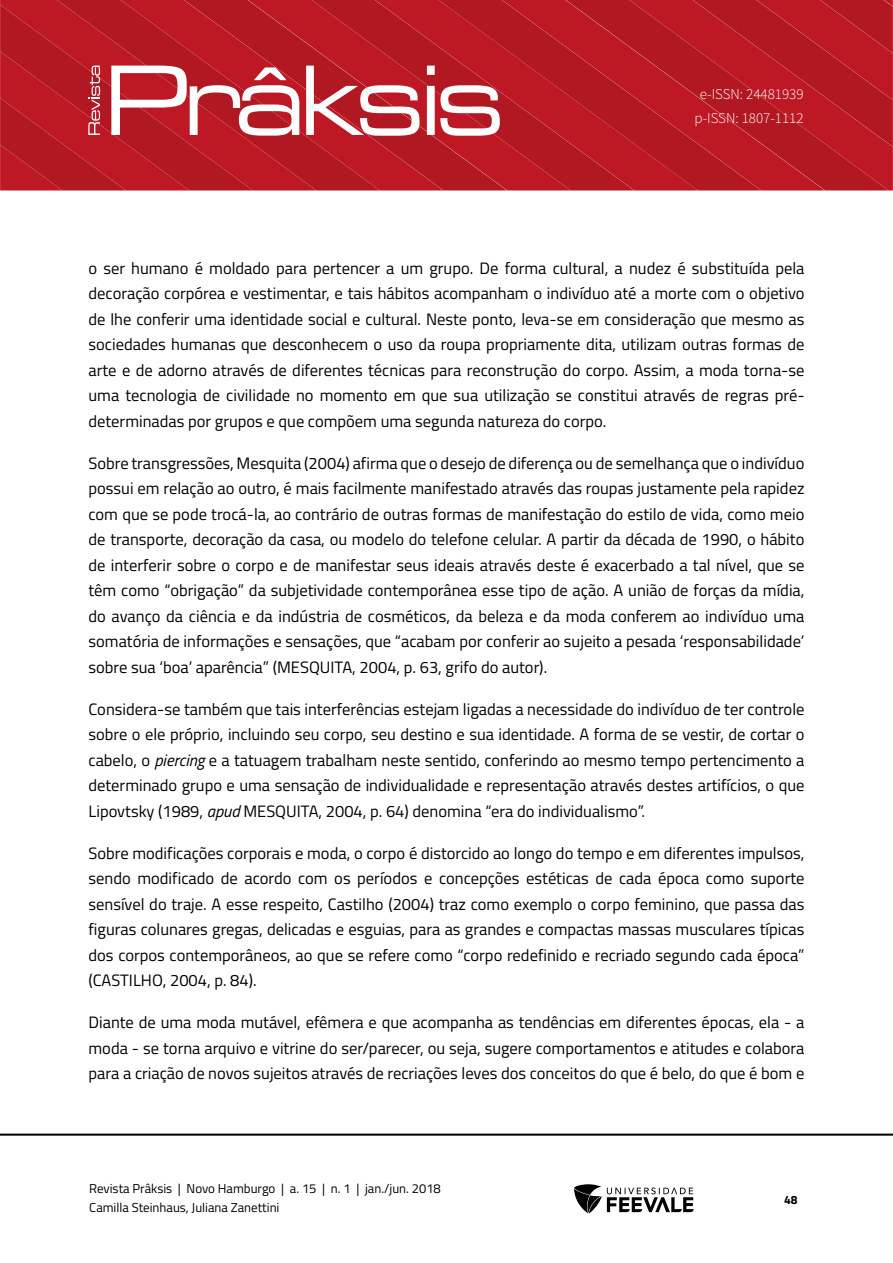
<style>
.page{position:relative;width:893px;height:1263px;background:#fff}
.page>*{position:absolute;margin:0;border:0;box-sizing:border-box;transform-origin:0 0}
.t1{font:16.5px/25.5px "Titillium Web";color:#000;text-align:justify}
.t2{font:300 15px/24px "Source Sans Pro";color:#fff;text-align:center}
.t3{font:12.9px/19.4px "Titillium Web";color:#000}
.t4{font:700 12px "Titillium Web";color:#000}
.s1{font-style:italic}
</style>
<div class="page">
<svg style="left:0;top:5px;width:56px;height:46px;background:#b71923"></svg>
<svg style="left:56px;top:0;width:128px;height:51px;background:#b81823"></svg>
<svg style="left:184px;top:0;width:127px;height:51px;background:#b81923"></svg>
<svg style="left:311px;top:0;width:127px;height:51px;background:#b81923"></svg>
<svg style="left:438px;top:0;width:127px;height:190px;background:#b81923"></svg>
<svg style="left:565px;top:0;width:324px;height:190px;background:#b81923"></svg>
<svg style="left:692px;top:0;width:201px;height:147px;background:#b81923"></svg>
<hr style="left:0;top:1133px;width:893px;height:3px;background:#000">
<svg style="left:574px;top:1184px;width:120px;height:29px"></svg>
<svg style="left:0;top:51px;width:500px;height:139px;background:#c13740"></svg>
<p class="t2" style="left:694px;top:82px;width:111px">e-ISSN: 24481939 p-ISSN: 1807-1112</p>
<p class="t1" style="left:88px;top:254px;width:718px">o ser humano é moldado para pertencer a um grupo. De forma cultural, a nudez é substituída pela decoração corpórea e vestimentar, e tais hábitos acompanham o indivíduo até a morte com o objetivo de lhe conferir uma identidade social e cultural. Neste ponto, leva-se em consideração que mesmo as sociedades humanas que desconhecem o uso da roupa propriamente dita, utilizam outras formas de arte e de adorno através de diferentes técnicas para reconstrução do corpo. Assim, a moda torna-se uma tecnologia de civilidade no momento em que sua utilização se constitui através de regras pré&shy;determinadas por grupos e que compõem uma segunda natureza do corpo.</p>
<p class="t1" style="left:88px;top:449px;width:718px">Sobre transgressões, Mesquita (2004) afirma que o desejo de diferença ou de semelhança que o indivíduo possui em relação ao outro, é mais facilmente manifestado através das roupas justamente pela rapidez com que se pode trocá-la, ao contrário de outras formas de manifestação do estilo de vida, como meio de transporte, decoração da casa, ou modelo do telefone celular. A partir da década de 1990, o hábito de interferir sobre o corpo e de manifestar seus ideais através deste é exacerbado a tal nível, que se têm como “obrigação” da subjetividade contemporânea esse tipo de ação. A união de forças da mídia, do avanço da ciência e da indústria de cosméticos, da beleza e da moda conferem ao indivíduo uma somatória de informações e sensações, que “acabam por conferir ao sujeito a pesada ‘responsabilidade’ sobre sua ‘boa’ aparência” (MESQUITA, 2004, p. 63, grifo do autor).</p>
<p class="t1" style="left:88px;top:695px;width:718px">Considera-se também que tais interferências estejam ligadas a necessidade do indivíduo de ter controle sobre o ele próprio, incluindo seu corpo, seu destino e sua identidade. A forma de se vestir, de cortar o cabelo, o <span class="s1">piercing</span> e a tatuagem trabalham neste sentido, conferindo ao mesmo tempo pertencimento a determinado grupo e uma sensação de individualidade e representação através destes artifícios, o que Lipovtsky (1989, <span class="s1">apud</span> MESQUITA, 2004, p. 64) denomina “era do individualismo”.</p>
<p class="t1" style="left:88px;top:839px;width:717px">Sobre modificações corporais e moda, o corpo é distorcido ao longo do tempo e em diferentes impulsos, sendo modificado de acordo com os períodos e concepções estéticas de cada época como suporte sensível do traje. A esse respeito, Castilho (2004) traz como exemplo o corpo feminino, que passa das figuras colunares gregas, delicadas e esguias, para as grandes e compactas massas musculares típicas dos corpos contemporâneos, ao que se refere como “corpo redefinido e recriado segundo cada época” (CASTILHO, 2004, p. 84).</p>
<p class="t1" style="left:88px;top:1009px;width:717px">Diante de uma moda mutável, efêmera e que acompanha as tendências em diferentes épocas, ela - a moda - se torna arquivo e vitrine do ser/parecer, ou seja, sugere comportamentos e atitudes e colabora para a criação de novos sujeitos através de recriações leves dos conceitos do que é belo, do que é bom e</p>
<p class="t3" style="left:89px;top:1178px;width:353px">Revista Prâksis | Novo Hamburgo | a. 15 | n. 1 | jan./jun. 2018<br>Camilla Steinhaus, Juliana Zanettini</p>
<p class="t4" style="left:784px;top:1190px;width:15px">48</p>
</div>
